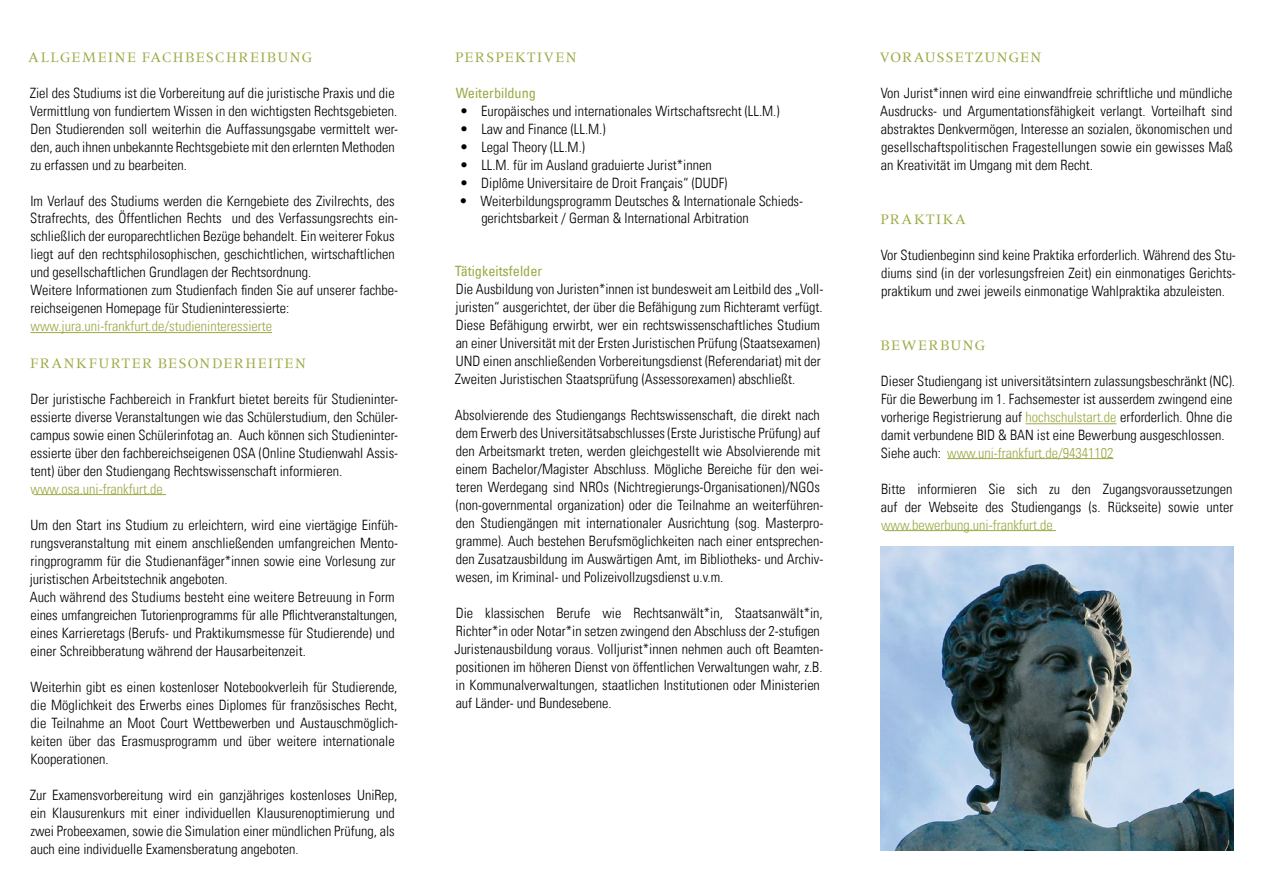
<style>
.page{position:relative;width:1263px;height:893px;background:#fff}
.page>*{position:absolute;margin:0;border:0;box-sizing:border-box;transform-origin:0 0}
.t1{font:15px "Meridien";letter-spacing:.08em;color:#9da843}
.t2{font:15px "Meridien";letter-spacing:.06em;color:#9da843}
.t3{font:15px "Meridien";letter-spacing:.105em;color:#9da843}
.t4{font:14.25px/18px "Univers Com 47 Light Cond";color:#000}
.t5{font:14.25px "Univers Com 47 Light Cond";color:#9da843}
.t6{font:condensed 14.25px "Univers Com 57";color:#9da843}
.s1{color:#9da843}
</style>
<div class="page">
<img style="left:880px;top:547px;width:353px;height:303px">
<hr style="left:31px;top:332px;width:241px;height:1px;background:#9da843">
<hr style="left:34px;top:494px;width:132px;height:1px;background:#9da843">
<hr style="left:1025px;top:423px;width:91px;height:1px;background:#9da843">
<hr style="left:947px;top:458px;width:166px;height:1px;background:#9da843">
<hr style="left:884px;top:530px;width:172px;height:1px;background:#9da843">
<p class="t1" style="left:28px;top:48px;width:285px">ALLGEMEINE FACHBESCHREIBUNG</p>
<p class="t4" style="left:30px;top:83px;width:370px">Ziel des Studiums ist die Vorbereitung auf die juristische Praxis und die Vermittlung von fundiertem Wissen in den wichtigsten Rechtsgebieten.<br>Den Studierenden soll weiterhin die Auffassungsgabe vermittelt wer&shy;den, auch ihnen unbekannte Rechtsgebiete mit den erlernten Methoden zu erfassen und zu bearbeiten.</p>
<p class="t4" style="left:30px;top:191px;width:369px">Im Verlauf des Studiums werden die Kerngebiete des Zivilrechts, des Strafrechts, des Öffentlichen Rechts und des Verfassungsrechts ein&shy;schließlich der europarechtlichen Bezüge behandelt. Ein weiterer Fokus liegt auf den rechtsphilosophischen, geschichtlichen, wirtschaftlichen und gesellschaftlichen Grundlagen der Rechtsordnung.<br>Weitere Informationen zum Studienfach finden Sie auf unserer fachbe&shy;reichseigenen Homepage für Studieninteressierte:</p>
<p class="t5" style="left:31px;top:318px;width:243px">www.jura.uni-frankfurt.de/studieninteressierte</p>
<p class="t1" style="left:30px;top:354px;width:277px">FRANKFURTER BESONDERHEITEN</p>
<p class="t4" style="left:30px;top:389px;width:369px;text-align:justify">Der juristische Fachbereich in Frankfurt bietet bereits für Studieninter&shy;essierte diverse Veranstaltungen wie das Schülerstudium, den Schüler&shy;campus sowie einen Schülerinfotag an. Auch können sich Studieninter&shy;essierte über den fachbereichseigenen OSA (Online Studienwahl Assis&shy;tent) über den Studiengang Rechtswissenschaft informieren.</p>
<p class="t5" style="left:31px;top:480px;width:134px">www.osa.uni-frankfurt.de</p>
<p class="t4" style="left:30px;top:515px;width:370px">Um den Start ins Studium zu erleichtern, wird eine viertägige Einfüh&shy;rungsveranstaltung mit einem anschließenden umfangreichen Mento&shy;ringprogramm für die Studienanfäger*innen sowie eine Vorlesung zur juristischen Arbeitstechnik angeboten.<br>Auch während des Studiums besteht eine weitere Betreuung in Form eines umfangreichen Tutorienprogramms für alle Pflichtveranstaltungen, eines Karrieretags (Berufs- und Praktikumsmesse für Studierende) und einer Schreibberatung während der Hausarbeitenzeit.</p>
<p class="t4" style="left:30px;top:677px;width:369px">Weiterhin gibt es einen kostenloser Notebookverleih für Studierende, die Möglichkeit des Erwerbs eines Diplomes für französisches Recht, die Teilnahme an Moot Court Wettbewerben und Austauschmöglich&shy;keiten über das Erasmusprogramm und über weitere internationale Kooperationen.</p>
<p class="t4" style="left:30px;top:785px;width:369px">Zur Examensvorbereitung wird ein ganzjähriges kostenloses UniRep, ein Klausurenkurs mit einer individuellen Klausurenoptimierung und zwei Probeexamen, sowie die Simulation einer mündlichen Prüfung, als auch eine individuelle Examensberatung angeboten.</p>
<p class="t1" style="left:455px;top:48px;width:123px">PERSPEKTIVEN</p>
<p class="t6" style="left:456px;top:83px;width:82px">Weiterbildung</p>
<p class="t4" style="left:460px;top:101px;width:321px">• Europäisches und internationales Wirtschaftsrecht (LL.M.)</p>
<p class="t4" style="left:460px;top:119px;width:147px">• Law and Finance (LL.M.)</p>
<p class="t4" style="left:460px;top:137px;width:127px">• Legal Theory (LL.M.)</p>
<p class="t4" style="left:460px;top:155px;width:253px">• LL.M. für im Ausland graduierte Jurist*innen</p>
<p class="t4" style="left:460px;top:173px;width:269px">• Diplôme Universitaire de Droit Français“ (DUDF)</p>
<p class="t4" style="left:481px;top:191px;width:322px;text-indent:-22px">• Weiterbildungsprogramm Deutsches &amp; Internationale Schieds&shy;gerichtsbarkeit / German &amp; International Arbitration</p>
<p class="t6" style="left:455px;top:262px;width:89px">Tätigkeitsfelder</p>
<p class="t4" style="left:455px;top:280px;width:370px">Die Ausbildung von Juristen*innen ist bundesweit am Leitbild des „Voll&shy;juristen“ ausgerichtet, der über die Befähigung zum Richteramt verfügt.<br>Diese Befähigung erwirbt, wer ein rechtswissenschaftliches Studium an einer Universität mit der Ersten Juristischen Prüfung (Staatsexamen)<br>UND einen anschließenden Vorbereitungsdienst (Referendariat) mit der Zweiten Juristischen Staatsprüfung (Assessorexamen) abschließt.</p>
<p class="t4" style="left:455px;top:406px;width:370px">Absolvierende des Studiengangs Rechtswissenschaft, die direkt nach dem Erwerb des Universitätsabschlusses (Erste Juristische Prüfung) auf den Arbeitsmarkt treten, werden gleichgestellt wie Absolvierende mit einem Bachelor/Magister Abschluss. Mögliche Bereiche für den wei&shy;teren Werdegang sind NROs (Nichtregierungs-Organisationen)/NGOs (non-governmental organization) oder die Teilnahme an weiterführen&shy;den Studiengängen mit internationaler Ausrichtung (sog. Masterpro&shy;gramme). Auch bestehen Berufsmöglichkeiten nach einer entsprechen&shy;den Zusatzausbildung im Auswärtigen Amt, im Bibliotheks- und Archiv&shy;wesen, im Kriminal- und Polizeivollzugsdienst u.v.m.</p>
<p class="t4" style="left:454px;top:604px;width:371px">Die klassischen Berufe wie Rechtsanwält*in, Staatsanwält*in, Richter*in oder Notar*in setzen zwingend den Abschluss der 2-stufigen Juristenausbildung voraus. Volljurist*innen nehmen auch oft Beamten&shy;positionen im höheren Dienst von öffentlichen Verwaltungen wahr, z.B. in Kommunalverwaltungen, staatlichen Institutionen oder Ministerien auf Länder- und Bundesebene.</p>
<p class="t2" style="left:880px;top:48px;width:163px">VORAUSSETZUNGEN</p>
<p class="t4" style="left:880px;top:83px;width:354px;text-align:justify">Von Jurist*innen wird eine einwandfreie schriftliche und mündliche Ausdrucks- und Argumentationsfähigkeit verlangt. Vorteilhaft sind abstraktes Denkvermögen, Interesse an sozialen, ökonomischen und gesellschaftspolitischen Fragestellungen sowie ein gewisses Maß an Kreativität im Umgang mit dem Recht.</p>
<p class="t3" style="left:880px;top:210px;width:87px">PRAKTIKA</p>
<p class="t4" style="left:881px;top:245px;width:357px;text-align:justify">Vor Studienbeginn sind keine Praktika erforderlich. Während des Stu&shy;diums sind (in der vorlesungsfreien Zeit) ein einmonatiges Gerichts&shy;praktikum und zwei jeweils einmonatige Wahlpraktika abzuleisten.</p>
<p class="t1" style="left:880px;top:336px;width:106px">BEWERBUNG</p>
<p class="t4" style="left:881px;top:371px;width:356px">Dieser Studiengang ist universitätsintern zulassungsbeschränkt (NC).<br>Für die Bewerbung im 1. Fachsemester ist ausserdem zwingend eine vorherige Registrierung auf <span class="s1">hochschulstart.de</span> erforderlich. Ohne die damit verbundene BID &amp; BAN ist eine Bewerbung ausgeschlossen.<br>Siehe auch: <span class="s1">www.uni-frankfurt.de/94341102</span></p>
<p class="t4" style="left:881px;top:479px;width:354px">Bitte informieren Sie sich zu den Zugangsvoraussetzungen auf der Webseite des Studiengangs (s. Rückseite) sowie unter</p>
<p class="t5" style="left:881px;top:516px;width:173px">www.bewerbung.uni-frankfurt.de</p>
</div>
